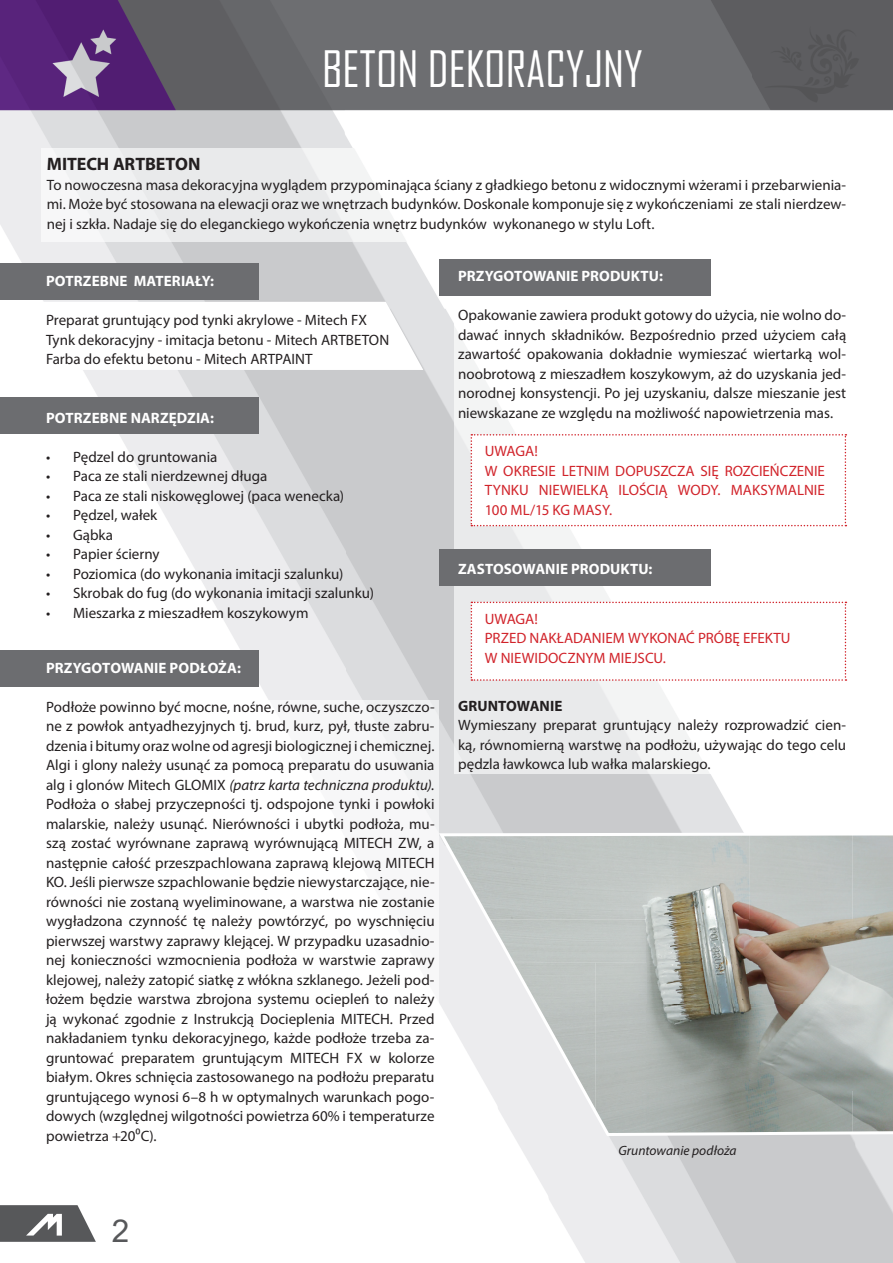
<style>
.page{position:relative;width:893px;height:1263px;background:#fff}
.page>*{position:absolute;margin:0;border:0;box-sizing:border-box;transform-origin:0 0}
.t1{font:48px "Agency FB";color:#fff}
.t2{font:31.5px "Arial";color:#57585a}
.t3{font:700 18px "Myriad Pro";letter-spacing:-.005em;color:#231f20}
.t4{font:15px/19.5px "Myriad Pro";color:#231f20;text-align:justify}
.t5{font:15px/19.5px "Myriad Pro";color:#d1232a}
.t6{font:700 15px "Myriad Pro";letter-spacing:.005em;color:#fff}
.t7{font:700 15px "Myriad Pro";letter-spacing:.005em;color:#231f20}
.t8{font:italic 13.5px "Myriad Pro";letter-spacing:.005em;color:#231f20}
.s1{font-style:italic}
</style>
<div class="page">
<img style="left:0;top:0;width:345px;height:700px">
<img style="left:345px;top:0;width:408px;height:309px">
<img style="left:753px;top:0;width:140px;height:111px">
<img style="left:345px;top:309px;width:109px;height:430px">
<img style="left:855px;top:1138px;width:38px;height:125px">
<img style="left:439px;top:739px;width:304px;height:92px">
<img style="left:600px;top:1138px;width:255px;height:125px">
<svg style="left:0;top:1205px;width:96px;height:37px"></svg>
<div style="left:0;top:263px;width:259px;height:37px;background:#6c6d70"></div>
<div style="left:0;top:397px;width:259px;height:37px;background:#6c6d70"></div>
<div style="left:439px;top:259px;width:271px;height:37px;background:#6c6d70"></div>
<img style="left:454px;top:302px;width:394px;height:472px">
<img style="left:42px;top:149px;width:457px;height:92px">
<div style="left:0;top:650px;width:259px;height:37px;background:#6c6d70"></div>
<svg style="left:0;top:302px;width:423px;height:68px"></svg>
<img style="left:345px;top:701px;width:94px;height:130px">
<svg style="left:438px;top:831px;width:455px;height:307px;background:#bcbfbb"></svg>
<div style="left:439px;top:550px;width:271px;height:36px;background:#6c6d70"></div>
<svg style="left:471px;top:434px;width:375px;height:92px"></svg>
<svg style="left:471px;top:602px;width:375px;height:79px"></svg>
<h1 class="t1" style="left:322px;top:40px;width:322px">BETON DEKORACYJNY</h1>
<p class="t3" style="left:47px;top:152px;width:155px">MITECH ARTBETON</p>
<p class="t4" style="left:47px;top:175px;width:801px">To nowoczesna masa dekoracyjna wyglądem przypominająca ściany z gładkiego betonu z widocznymi wżerami i przebarwienia&shy;mi. Może być stosowana na elewacji oraz we wnętrzach budynków. Doskonale komponuje się z wykończeniami ze stali nierdzew&shy;nej i szkła. Nadaje się do eleganckiego wykończenia wnętrz budynków wykonanego w stylu Loft.</p>
<p class="t6" style="left:46px;top:271px;width:170px">POTRZEBNE MATERIAŁY:</p>
<p class="t4" style="left:46px;top:310px;width:345px;text-align:left">Preparat gruntujący pod tynki akrylowe - Mitech FX<br>Tynk dekoracyjny - imitacja betonu - Mitech ARTBETON<br>Farba do efektu betonu - Mitech ARTPAINT</p>
<p class="t6" style="left:46px;top:408px;width:169px">POTRZEBNE NARZĘDZIA:</p>
<p class="t4" style="left:46px;top:447px;width:173px">• Pędzel do gruntowania</p>
<p class="t4" style="left:46px;top:466px;width:223px">• Paca ze stali nierdzewnej długa</p>
<p class="t4" style="left:46px;top:486px;width:300px">• Paca ze stali niskowęglowej (paca wenecka)</p>
<p class="t4" style="left:46px;top:505px;width:113px">• Pędzel, wałek</p>
<p class="t4" style="left:46px;top:525px;width:69px">• Gąbka</p>
<p class="t4" style="left:46px;top:544px;width:115px">• Papier ścierny</p>
<p class="t4" style="left:46px;top:564px;width:299px">• Poziomica (do wykonania imitacji szalunku)</p>
<p class="t4" style="left:46px;top:583px;width:330px">• Skrobak do fug (do wykonania imitacji szalunku)</p>
<p class="t4" style="left:46px;top:603px;width:264px">• Mieszarka z mieszadłem koszykowym</p>
<p class="t6" style="left:46px;top:658px;width:196px">PRZYGOTOWANIE PODŁOŻA:</p>
<p class="t4" style="left:46px;top:697px;width:390px">Podłoże powinno być mocne, nośne, równe, suche, oczyszczo&shy;ne z powłok antyadhezyjnych tj. brud, kurz, pył, tłuste zabru&shy;dzenia i bitumy oraz wolne od agresji biologicznej i chemicznej.<br>Algi i glony należy usunąć za pomocą preparatu do usuwania alg i glonów Mitech GLOMIX <span class="s1">(patrz karta techniczna produktu).<br></span>Podłoża o słabej przyczepności tj. odspojone tynki i powłoki malarskie, należy usunąć. Nierówności i ubytki podłoża, mu&shy;szą zostać wyrównane zaprawą wyrównującą MITECH ZW, a następnie całość przeszpachlowana zaprawą klejową MITECH KO. Jeśli pierwsze szpachlowanie będzie niewystarczające, nie&shy;równości nie zostaną wyeliminowane, a warstwa nie zostanie wygładzona czynność tę należy powtórzyć, po wyschnięciu pierwszej warstwy zaprawy klejącej. W przypadku uzasadnio&shy;nej konieczności wzmocnienia podłoża w warstwie zaprawy klejowej, należy zatopić siatkę z włókna szklanego. Jeżeli pod&shy;łożem będzie warstwa zbrojona systemu ociepleń to należy ją wykonać zgodnie z Instrukcją Docieplenia MITECH. Przed nakładaniem tynku dekoracyjnego, każde podłoże trzeba za&shy;gruntować preparatem gruntującym MITECH FX w kolorze białym. Okres schnięcia zastosowanego na podłożu preparatu gruntującego wynosi 6–8 h w optymalnych warunkach pogo&shy;dowych (względnej wilgotności powietrza 60% i temperaturze powietrza +200C).</p>
<p class="t6" style="left:458px;top:267px;width:206px">PRZYGOTOWANIE PRODUKTU:</p>
<p class="t4" style="left:458px;top:305px;width:390px">Opakowanie zawiera produkt gotowy do użycia, nie wolno do&shy;dawać innych składników. Bezpośrednio przed użyciem całą zawartość opakowania dokładnie wymieszać wiertarką wol&shy;noobrotową z mieszadłem koszykowym, aż do uzyskania jed&shy;norodnej konsystencji. Po jej uzyskaniu, dalsze mieszanie jest niewskazane ze względu na możliwość napowietrzenia mas.</p>
<p class="t5" style="left:485px;top:441px;width:342px">UWAGA!<br>W OKRESIE LETNIM DOPUSZCZA SIĘ ROZCIEŃCZENIE<br>TYNKU NIEWIELKĄ ILOŚCIĄ WODY. MAKSYMALNIE<br>100 ML/15 KG MASY.</p>
<p class="t6" style="left:458px;top:559px;width:196px">ZASTOSOWANIE PRODUKTU:</p>
<p class="t5" style="left:485px;top:609px;width:307px">UWAGA!<br>PRZED NAKŁADANIEM WYKONAĆ PRÓBĘ EFEKTU<br>W NIEWIDOCZNYM MIEJSCU.</p>
<p class="t7" style="left:458px;top:696px;width:106px">GRUNTOWANIE</p>
<p class="t4" style="left:458px;top:715px;width:390px">Wymieszany preparat gruntujący należy rozprowadzić cien&shy;ką, równomierną warstwę na podłożu, używając do tego celu pędzla ławkowca lub wałka malarskiego.</p>
<p class="t8" style="left:618px;top:1142px;width:120px">Gruntowanie podłoża</p>
<h2 class="t2" style="left:112px;top:1209px;width:19px">2</h2>
</div>
